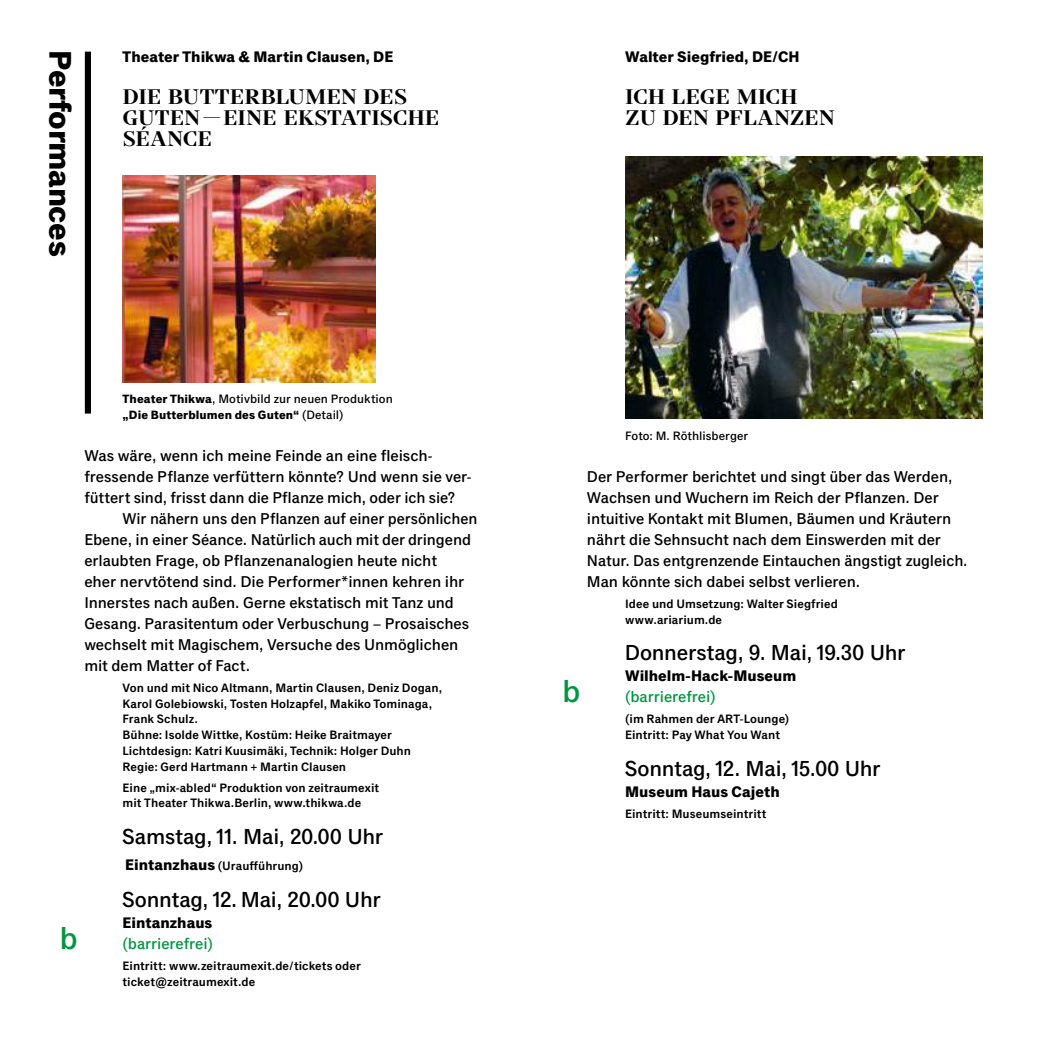
<style>
.page{position:relative;width:1042px;height:1042px;background:#fff}
.page>*{position:absolute;margin:0;border:0;box-sizing:border-box;transform-origin:0 0}
.t1{font:700 31.5px "Classic Grotesque Std";letter-spacing:-.01em;color:#000}
.t2{font:500 31.5px "Classic Grotesque Std";color:#009641}
.t3{font:500 21.88px "Classic Grotesque Std";letter-spacing:-.015em;color:#000}
.t4{font:700 21px/21px "TT Nooks";letter-spacing:-.03em;color:#000}
.t5{font:500 15.75px/21px "Classic Grotesque Std";letter-spacing:-.005em;color:#000}
.t6{font:500 15.75px "Classic Grotesque Std";letter-spacing:-.005em;color:#009641}
.t7{font:700 15.4px "Classic Grotesque Std";color:#000}
.t8{font:600 12.25px/15.8px "Classic Grotesque Std";letter-spacing:.005em;color:#000}
.t9{font:500 12.25px "Classic Grotesque Std";color:#000}
.t10{font:700 12.08px "Classic Grotesque Std";letter-spacing:.01em;color:#000}
.s1{font-weight:700;font-size:12.08px}
.s2{font-weight:500;font-size:12.25px}
.s3{font-weight:700;font-size:15.4px}
</style>
<div class="page">
<img style="left:123px;top:176px;width:253px;height:206px">
<div style="left:85px;top:52px;width:6px;height:361px;background:#000"></div>
<img style="left:625px;top:156px;width:357px;height:263px">
<h1 class="t1" style="left:81px;top:50px;width:208px;rotate:90deg">Performances</h1>
<p class="t7" style="left:625px;top:47px;width:176px">Walter Siegfried, DE/CH</p>
<p class="t7" style="left:123px;top:47px;width:272px">Theater Thikwa &amp; Martin Clausen, DE</p>
<h3 class="t4" style="left:123px;top:86px;width:319px">DIE BUTTERBLUMEN DES<br>GUTEN—EINE EKSTATISCHE<br>SÉANCE</h3>
<h3 class="t4" style="left:625px;top:86px;width:211px">ICH LEGE MICH<br>ZU DEN PFLANZEN</h3>
<p class="t9" style="left:123px;top:391px;width:272px"><span class="s1">Theater Thikwa</span>, Motivbild zur neuen Produktion</p>
<p class="t10" style="left:123px;top:407px;width:222px">„Die Butterblumen des Guten“ <span class="s2">(Detail)</span></p>
<p class="t5" style="left:84px;top:445px;width:389px">Was wäre, wenn ich meine Feinde an eine fleisch&shy;fressende Pflanze verfüttern könnte? Und wenn sie ver&shy;füttert sind, frisst dann die Pflanze mich, oder ich sie?</p>
<p class="t5" style="left:84px;top:508px;width:395px;text-indent:38px">Wir nähern uns den Pflanzen auf einer persönlichen Ebene, in einer Séance. Natürlich auch mit der dringend erlaubten Frage, ob Pflanzenanalogien heute nicht<br>eher nervtötend sind. Die Performer*innen kehren ihr Innerstes nach außen. Gerne ekstatisch mit Tanz und Gesang. Parasitentum oder Verbuschung – Prosaisches wechselt mit Magischem, Versuche des Unmöglichen mit dem Matter of Fact.</p>
<p class="t8" style="left:123px;top:680px;width:321px">Von und mit Nico Altmann, Martin Clausen, Deniz Dogan, Karol Golebiowski, Tosten Holzapfel, Makiko Tominaga, Frank Schulz.<br>Bühne: Isolde Wittke, Kostüm: Heike Braitmayer Lichtdesign: Katri Kuusimäki, Technik: Holger Duhn Regie: Gerd Hartmann + Martin Clausen</p>
<p class="t8" style="left:123px;top:780px;width:258px">Eine „mix-abled“ Produktion von zeitraumexit mit Theater Thikwa.Berlin, www.thikwa.de</p>
<h2 class="t3" style="left:122px;top:823px;width:262px">Samstag, 11. Mai, 20.00 Uhr</h2>
<p class="t8" style="left:125px;top:858px;width:179px"><span class="s3">Eintanzhaus</span> (Uraufführung)</p>
<h2 class="t3" style="left:122px;top:886px;width:260px">Sonntag, 12. Mai, 20.00 Uhr</h2>
<p class="t7" style="left:123px;top:913px;width:91px">Eintanzhaus</p>
<h1 class="t2" style="left:60px;top:919px;width:20px">b</h1>
<p class="t6" style="left:123px;top:934px;width:92px">(barrierefrei)</p>
<p class="t8" style="left:123px;top:958px;width:240px">Eintritt: www.zeitraumexit.de/tickets oder ticket@zeitraumexit.de</p>
<p class="t9" style="left:625px;top:428px;width:125px">Foto: M. Röthlisberger</p>
<p class="t5" style="left:587px;top:466px;width:382px">Der Performer berichtet und singt über das Werden, Wachsen und Wuchern im Reich der Pflanzen. Der intuitive Kontakt mit Blumen, Bäumen und Kräutern nährt die Sehnsucht nach dem Einswerden mit der Natur. Das entgrenzende Eintauchen ängstigt zugleich.<br>Man könnte sich dabei selbst verlieren.</p>
<p class="t8" style="left:625px;top:596px;width:214px">Idee und Umsetzung: Walter Siegfried www.ariarium.de</p>
<h2 class="t3" style="left:625px;top:639px;width:282px">Donnerstag, 9. Mai, 19.30 Uhr</h2>
<p class="t7" style="left:625px;top:666px;width:173px">Wilhelm-Hack-Museum</p>
<h1 class="t2" style="left:562px;top:672px;width:20px">b</h1>
<p class="t6" style="left:625px;top:687px;width:92px">(barrierefrei)</p>
<p class="t8" style="left:625px;top:711px;width:165px">(im Rahmen der ART-Lounge)<br>Eintritt: Pay What You Want</p>
<h2 class="t3" style="left:625px;top:755px;width:257px">Sonntag, 12. Mai, 15.00 Uhr</h2>
<p class="t7" style="left:625px;top:782px;width:156px">Museum Haus Cajeth</p>
<p class="t8" style="left:625px;top:806px;width:143px">Eintritt: Museumseintritt</p>
</div>
